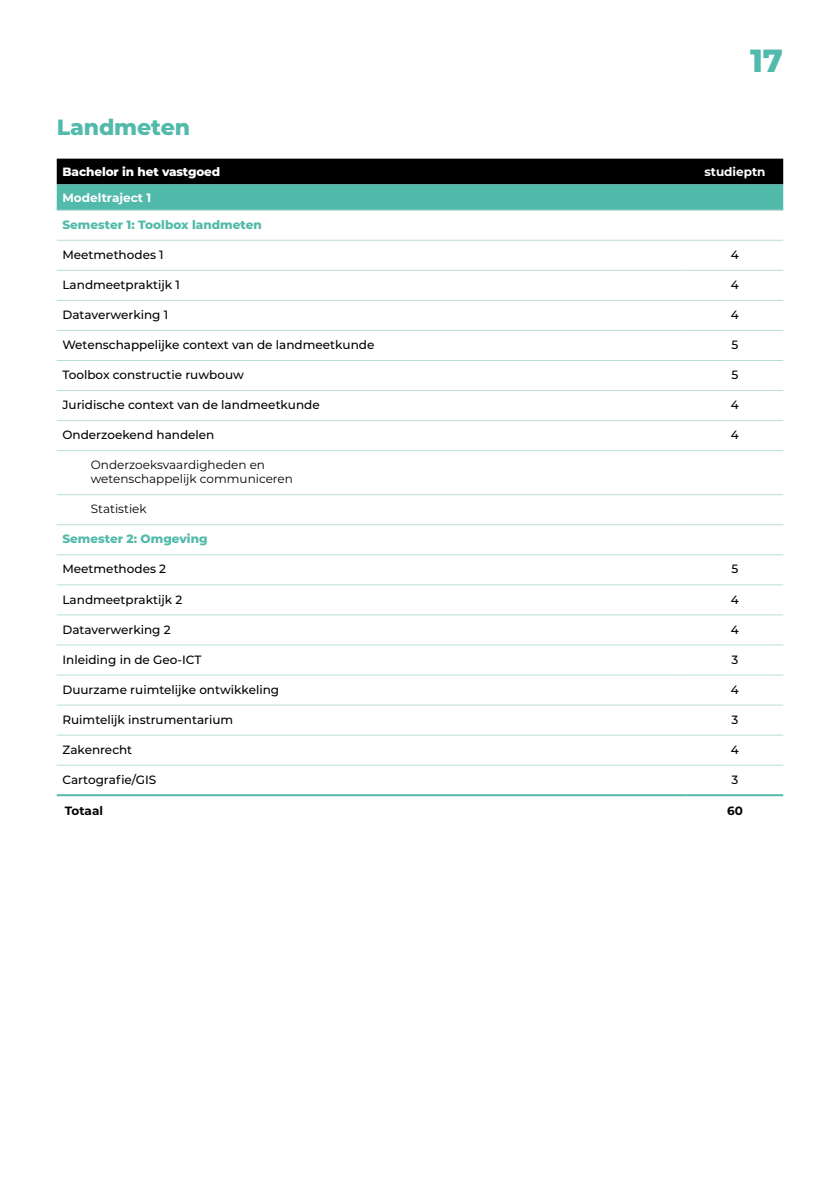
<style>
.page{position:relative;width:840px;height:1191px;background:#fff}
.page>*{position:absolute;margin:0;border:0;box-sizing:border-box;transform-origin:0 0}
.t1{font:800 32px "Montserrat";color:#52baab}
.t2{font:800 22px "Montserrat";letter-spacing:-.01em;color:#52baab}
.t3{font:500 12px "Montserrat";color:#000}
.t4{font:12px/14px "Montserrat";color:#000}
.t5{font:800 12px "Montserrat";color:#52baab}
.t6{font:700 12px "Montserrat";color:#fff}
.t7{font:800 12px "Montserrat";letter-spacing:-.01em;color:#fff}
.t8{font:700 12px "Montserrat";color:#000}
</style>
<div class="page">
<svg style="left:57px;top:159px;width:725px;height:51px;background:#2a5e57"></svg>
<hr style="left:57px;top:794px;width:629px;height:2px;background:#52baab">
<hr style="left:686px;top:794px;width:96px;height:2px;background:#52baab">
<hr style="left:57px;top:240px;width:629px;height:1px;background:#b9ded6">
<hr style="left:686px;top:240px;width:96px;height:1px;background:#b9ded6">
<hr style="left:57px;top:270px;width:629px;height:1px;background:#b9ded6">
<hr style="left:686px;top:270px;width:96px;height:1px;background:#b9ded6">
<hr style="left:57px;top:300px;width:629px;height:1px;background:#b9ded6">
<hr style="left:686px;top:300px;width:96px;height:1px;background:#b9ded6">
<hr style="left:57px;top:330px;width:629px;height:1px;background:#b9ded6">
<hr style="left:686px;top:330px;width:96px;height:1px;background:#b9ded6">
<hr style="left:57px;top:360px;width:629px;height:1px;background:#b9ded6">
<hr style="left:686px;top:360px;width:96px;height:1px;background:#b9ded6">
<hr style="left:57px;top:390px;width:629px;height:1px;background:#b9ded6">
<hr style="left:686px;top:390px;width:96px;height:1px;background:#b9ded6">
<hr style="left:57px;top:420px;width:629px;height:1px;background:#b9ded6">
<hr style="left:686px;top:420px;width:96px;height:1px;background:#b9ded6">
<hr style="left:57px;top:450px;width:629px;height:1px;background:#b9ded6">
<hr style="left:686px;top:450px;width:96px;height:1px;background:#b9ded6">
<hr style="left:57px;top:494px;width:629px;height:1px;background:#b9ded6">
<hr style="left:686px;top:494px;width:96px;height:1px;background:#b9ded6">
<hr style="left:57px;top:554px;width:629px;height:1px;background:#b9ded6">
<hr style="left:686px;top:554px;width:96px;height:1px;background:#b9ded6">
<hr style="left:57px;top:584px;width:629px;height:1px;background:#b9ded6">
<hr style="left:686px;top:584px;width:96px;height:1px;background:#b9ded6">
<hr style="left:57px;top:614px;width:629px;height:1px;background:#b9ded6">
<hr style="left:686px;top:614px;width:96px;height:1px;background:#b9ded6">
<hr style="left:57px;top:644px;width:629px;height:1px;background:#b9ded6">
<hr style="left:686px;top:644px;width:96px;height:1px;background:#b9ded6">
<hr style="left:57px;top:674px;width:629px;height:1px;background:#b9ded6">
<hr style="left:686px;top:674px;width:96px;height:1px;background:#b9ded6">
<hr style="left:57px;top:704px;width:629px;height:1px;background:#b9ded6">
<hr style="left:686px;top:704px;width:96px;height:1px;background:#b9ded6">
<hr style="left:57px;top:735px;width:629px;height:1px;background:#b9ded6">
<hr style="left:686px;top:735px;width:96px;height:1px;background:#b9ded6">
<hr style="left:57px;top:765px;width:629px;height:1px;background:#b9ded6">
<hr style="left:686px;top:765px;width:96px;height:1px;background:#b9ded6">
<hr style="left:57px;top:210px;width:629px;height:1px;background:#b9ded6">
<hr style="left:686px;top:210px;width:96px;height:1px;background:#b9ded6">
<hr style="left:57px;top:524px;width:629px;height:1px;background:#b9ded6">
<hr style="left:686px;top:524px;width:96px;height:1px;background:#b9ded6">
<h2 class="t2" style="left:57px;top:111px;width:135px">Landmeten</h2>
<h1 class="t1" style="left:749px;top:37px;width:35px">17</h1>
<p class="t7" style="left:62px;top:163px;width:159px">Bachelor in het vastgoed</p>
<p class="t6" style="left:704px;top:163px;width:63px">studieptn</p>
<p class="t6" style="left:62px;top:189px;width:90px">Modeltraject 1</p>
<p class="t5" style="left:62px;top:216px;width:201px">Semester 1: Toolbox landmeten</p>
<p class="t3" style="left:62px;top:246px;width:103px">Meetmethodes 1</p>
<p class="t3" style="left:730px;top:246px;width:10px">4</p>
<p class="t3" style="left:62px;top:276px;width:119px">Landmeetpraktijk 1</p>
<p class="t3" style="left:730px;top:276px;width:10px">4</p>
<p class="t3" style="left:62px;top:306px;width:107px">Dataverwerking 1</p>
<p class="t3" style="left:730px;top:306px;width:10px">4</p>
<p class="t3" style="left:62px;top:336px;width:313px">Wetenschappelijke context van de landmeetkunde</p>
<p class="t3" style="left:731px;top:336px;width:8px">5</p>
<p class="t3" style="left:62px;top:366px;width:183px">Toolbox constructie ruwbouw</p>
<p class="t3" style="left:731px;top:366px;width:8px">5</p>
<p class="t3" style="left:62px;top:396px;width:259px">Juridische context van de landmeetkunde</p>
<p class="t3" style="left:730px;top:396px;width:10px">4</p>
<p class="t3" style="left:62px;top:426px;width:153px">Onderzoekend handelen</p>
<p class="t3" style="left:730px;top:426px;width:10px">4</p>
<p class="t4" style="left:91px;top:457px;width:203px">Onderzoeksvaardigheden en wetenschappelijk communiceren</p>
<p class="t4" style="left:91px;top:502px;width:57px">Statistiek</p>
<p class="t5" style="left:62px;top:530px;width:147px">Semester 2: Omgeving</p>
<p class="t3" style="left:62px;top:561px;width:105px">Meetmethodes 2</p>
<p class="t3" style="left:731px;top:561px;width:8px">5</p>
<p class="t3" style="left:62px;top:591px;width:121px">Landmeetpraktijk 2</p>
<p class="t3" style="left:730px;top:591px;width:10px">4</p>
<p class="t3" style="left:62px;top:621px;width:110px">Dataverwerking 2</p>
<p class="t3" style="left:730px;top:621px;width:10px">4</p>
<p class="t3" style="left:62px;top:651px;width:140px">Inleiding in de Geo-ICT</p>
<p class="t3" style="left:731px;top:651px;width:8px">3</p>
<p class="t3" style="left:62px;top:681px;width:218px">Duurzame ruimtelijke ontwikkeling</p>
<p class="t3" style="left:730px;top:681px;width:10px">4</p>
<p class="t3" style="left:62px;top:711px;width:172px">Ruimtelijk instrumentarium</p>
<p class="t3" style="left:731px;top:711px;width:8px">3</p>
<p class="t3" style="left:62px;top:741px;width:71px">Zakenrecht</p>
<p class="t3" style="left:730px;top:741px;width:10px">4</p>
<p class="t3" style="left:62px;top:771px;width:95px">Cartografie/GIS</p>
<p class="t3" style="left:731px;top:771px;width:8px">3</p>
<p class="t8" style="left:65px;top:801px;width:40px">Totaal</p>
<p class="t8" style="left:726px;top:801px;width:17px">60</p>
</div>
